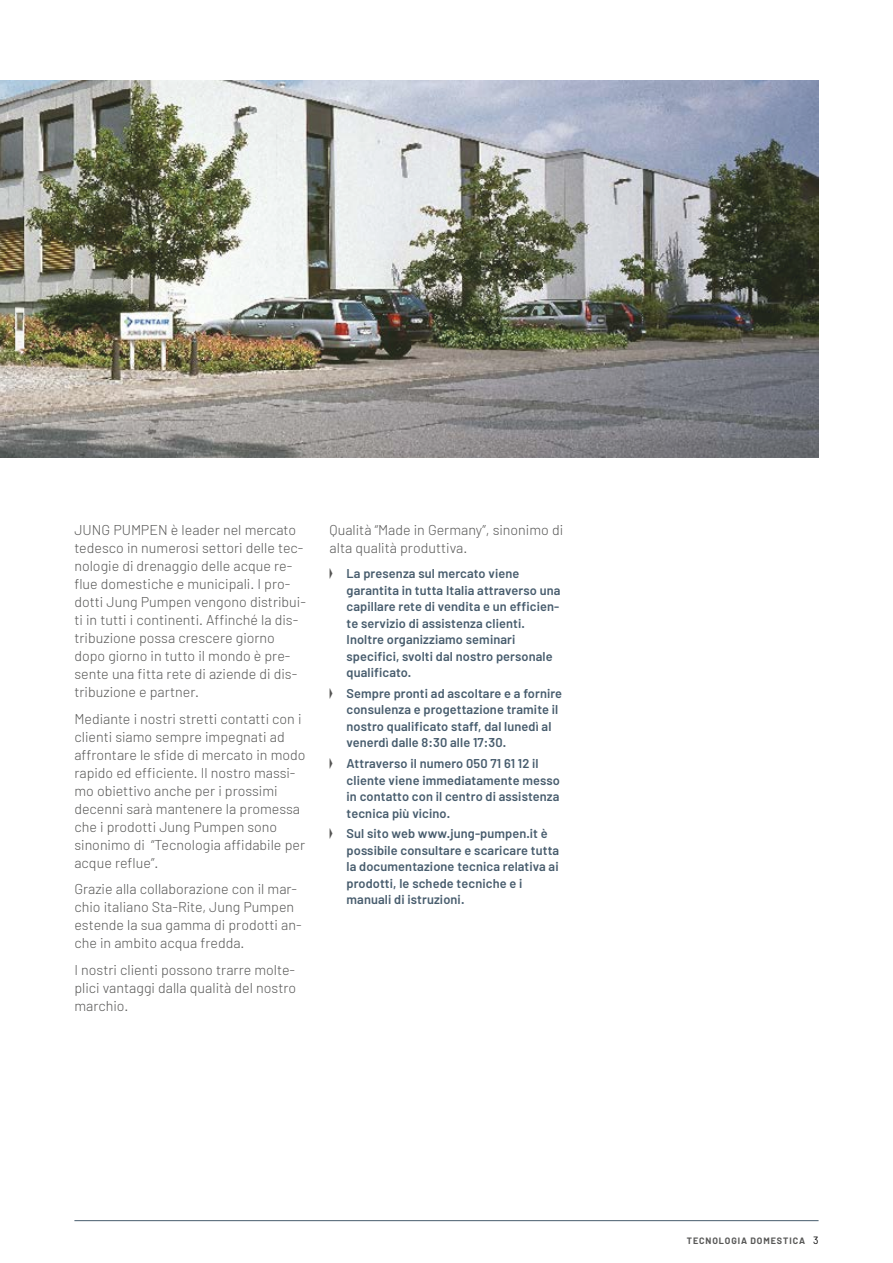
<style>
.page{position:relative;width:893px;height:1263px;background:#fff}
.page>*{position:absolute;margin:0;border:0;box-sizing:border-box;transform-origin:0 0}
.t1{font:300 14.25px/18px "Barlow";color:#575756}
.t2{font:600 12.75px/16.5px "Barlow";letter-spacing:.01em;color:#475c6d}
.t3{font:700 9px "Barlow";letter-spacing:.105em;color:#575756}
.s1{color:#575756}
.s2{font-weight:400;font-size:10.5px;color:#000}
</style>
<div class="page">
<img style="left:0;top:81px;width:819px;height:376px">
<hr style="left:74px;top:1220px;width:745px;height:1px;background:#475c6d">
<p class="t1" style="left:74px;top:521px;width:233px">JUNG PUMPEN è leader nel mercato tedesco in numerosi settori delle tec&shy;nologie di drenaggio delle acque re&shy;flue domestiche e municipali. I pro&shy;dotti Jung Pumpen vengono distribui&shy;ti in tutti i continenti. Affinché la dis&shy;tribuzione possa crescere giorno dopo giorno in tutto il mondo è pre&shy;sente una fitta rete di aziende di dis&shy;tribuzione e partner.</p>
<p class="t1" style="left:74px;top:709px;width:233px">Mediante i nostri stretti contatti con i clienti siamo sempre impegnati ad affrontare le sfide di mercato in modo rapido ed efficiente. Il nostro massi&shy;mo obiettivo anche per i prossimi decenni sarà mantenere la promessa che i prodotti Jung Pumpen sono sinonimo di “Tecnologia affidabile per acque reflue”.</p>
<p class="t1" style="left:74px;top:880px;width:229px">Grazie alla collaborazione con il mar&shy;chio italiano Sta-Rite, Jung Pumpen estende la sua gamma di prodotti an&shy;che in ambito acqua fredda.</p>
<p class="t1" style="left:74px;top:960px;width:223px;text-align:justify">I nostri clienti possono trarre molte&shy;plici vantaggi dalla qualità del nostro marchio.</p>
<p class="t1" style="left:330px;top:521px;width:235px">Qualità “Made in Germany”, sinonimo di alta qualità produttiva.</p>
<p class="t2" style="left:347px;top:565px;width:215px;text-indent:-17px"><span class="s1">▸</span> La presenza sul mercato viene garantita in tutta Italia attraverso una capillare rete di vendita e un efficien&shy;te servizio di assistenza clienti.<br>Inoltre organizziamo seminari specifici, svolti dal nostro personale qualificato.</p>
<p class="t2" style="left:347px;top:685px;width:217px;text-indent:-17px"><span class="s1">▸</span> Sempre pronti ad ascoltare e a fornire consulenza e progettazione tramite il nostro qualificato staff, dal lunedì al venerdì dalle 8:30 alle 17:30.</p>
<p class="t2" style="left:347px;top:755px;width:215px;text-indent:-17px"><span class="s1">▸</span> Attraverso il numero 050 71 61 12 il cliente viene immediatamente messo in contatto con il centro di assistenza tecnica più vicino.</p>
<p class="t2" style="left:347px;top:825px;width:214px;text-indent:-17px"><span class="s1">▸</span> Sul sito web www.jung-pumpen.it è possibile consultare e scaricare tutta la documentazione tecnica relativa ai prodotti, le schede tecniche e i manuali di istruzioni.</p>
<p class="t3" style="left:687px;top:1235px;width:133px">TECNOLOGIA DOMESTICA <span class="s2">3</span></p>
</div>
